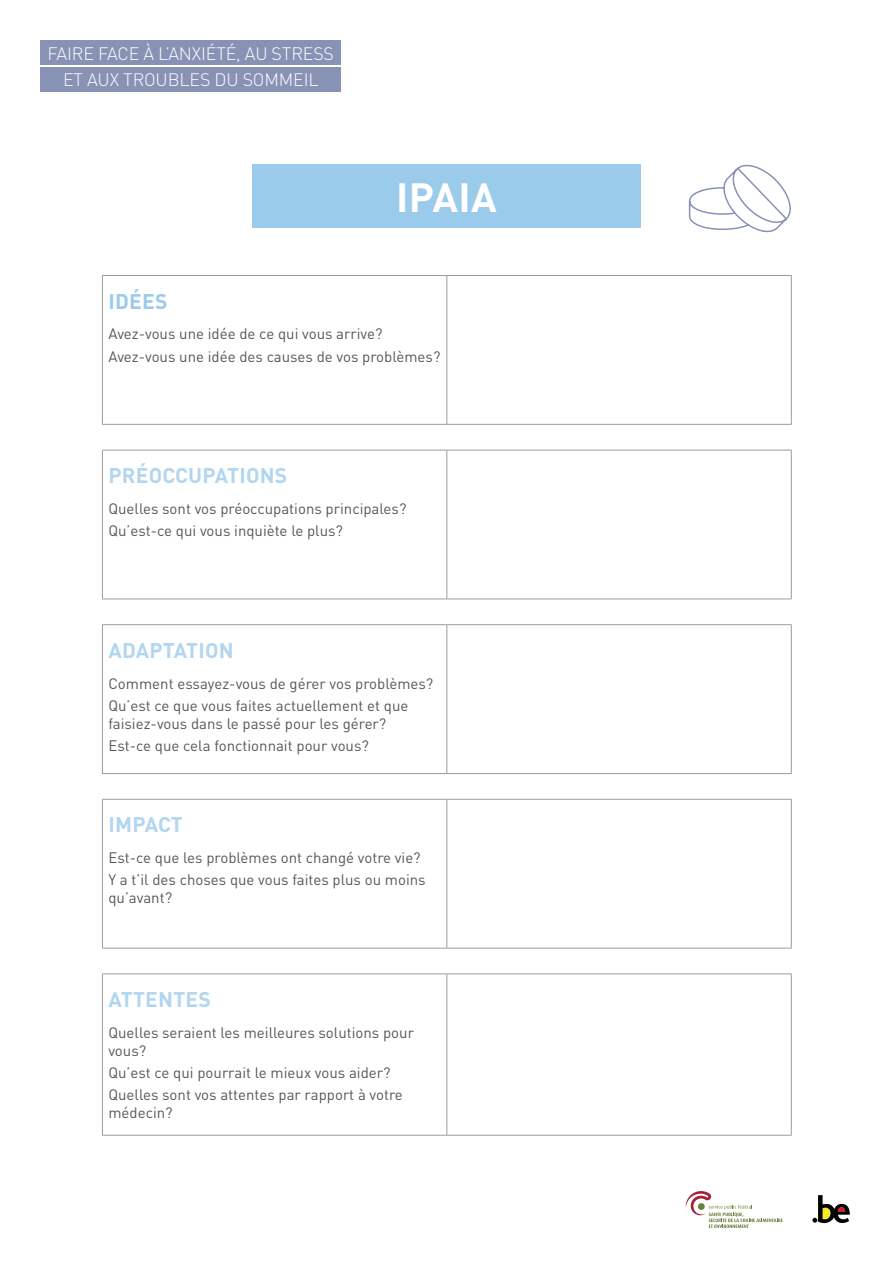
<style>
.page{position:relative;width:893px;height:1263px;background:#fff}
.page>*{position:absolute;margin:0;border:0;box-sizing:border-box;transform-origin:0 0}
.t1{font:700 40.35px "DINOT";letter-spacing:.01em;color:#fff}
.t2{font:700 21px "DINOT";letter-spacing:.01em;color:#b2d6ef}
.t3{font:700 21px "DINOT";letter-spacing:.01em;color:#9bcbeb}
.t4{font:300 17.85px/26px "DINOT";letter-spacing:-.01em;color:#fff;text-align:center}
.t5{font:15px/22.2px "DINOT";color:#575756}
</style>
<div class="page">
<svg style="left:812px;top:1195px;width:38px;height:28px"></svg>
<svg style="left:686px;top:1191px;width:97px;height:37px"></svg>
<div style="left:41px;top:41px;width:300px;height:24px;background:#8792b5"></div>
<div style="left:41px;top:67px;width:300px;height:25px;background:#8792b5"></div>
<div style="left:252px;top:165px;width:388px;height:63px;background:#9bcbeb"></div>
<hr style="left:102px;top:275px;width:345px;height:1px;background:#9d9d9c">
<hr style="left:102px;top:276px;width:1px;height:148px;background:#9d9d9c">
<hr style="left:447px;top:275px;width:345px;height:1px;background:#9d9d9c">
<hr style="left:446px;top:276px;width:1px;height:148px;background:#9d9d9c">
<hr style="left:791px;top:276px;width:1px;height:148px;background:#9d9d9c">
<hr style="left:102px;top:424px;width:345px;height:1px;background:#9d9d9c">
<hr style="left:447px;top:424px;width:345px;height:1px;background:#9d9d9c">
<hr style="left:102px;top:450px;width:345px;height:1px;background:#9d9d9c">
<hr style="left:102px;top:450px;width:1px;height:148px;background:#9d9d9c">
<hr style="left:447px;top:450px;width:345px;height:1px;background:#9d9d9c">
<hr style="left:446px;top:450px;width:1px;height:148px;background:#9d9d9c">
<hr style="left:791px;top:450px;width:1px;height:148px;background:#9d9d9c">
<hr style="left:102px;top:598px;width:345px;height:1px;background:#9d9d9c">
<hr style="left:447px;top:598px;width:345px;height:1px;background:#9d9d9c">
<hr style="left:102px;top:624px;width:345px;height:1px;background:#9d9d9c">
<hr style="left:102px;top:625px;width:1px;height:148px;background:#9d9d9c">
<hr style="left:447px;top:624px;width:345px;height:1px;background:#9d9d9c">
<hr style="left:446px;top:625px;width:1px;height:148px;background:#9d9d9c">
<hr style="left:791px;top:625px;width:1px;height:148px;background:#9d9d9c">
<hr style="left:102px;top:773px;width:345px;height:1px;background:#9d9d9c">
<hr style="left:447px;top:773px;width:345px;height:1px;background:#9d9d9c">
<hr style="left:102px;top:799px;width:345px;height:1px;background:#9d9d9c">
<hr style="left:102px;top:800px;width:1px;height:148px;background:#9d9d9c">
<hr style="left:447px;top:799px;width:345px;height:1px;background:#9d9d9c">
<hr style="left:446px;top:800px;width:1px;height:148px;background:#9d9d9c">
<hr style="left:791px;top:800px;width:1px;height:148px;background:#9d9d9c">
<hr style="left:102px;top:948px;width:345px;height:1px;background:#9d9d9c">
<hr style="left:447px;top:948px;width:345px;height:1px;background:#9d9d9c">
<hr style="left:102px;top:973px;width:345px;height:1px;background:#9d9d9c">
<hr style="left:102px;top:974px;width:1px;height:161px;background:#9d9d9c">
<hr style="left:447px;top:973px;width:345px;height:1px;background:#9d9d9c">
<hr style="left:446px;top:974px;width:1px;height:161px;background:#9d9d9c">
<hr style="left:791px;top:974px;width:1px;height:161px;background:#9d9d9c">
<hr style="left:102px;top:1135px;width:345px;height:1px;background:#9d9d9c">
<hr style="left:447px;top:1135px;width:345px;height:1px;background:#9d9d9c">
<svg style="left:688px;top:164px;width:103px;height:69px"></svg>
<p class="t4" style="left:48px;top:40px;width:288px">FAIRE FACE À L’ANXIÉTÉ, AU STRESS<br>ET AUX TROUBLES DU SOMMEIL</p>
<h1 class="t1" style="left:396px;top:170px;width:102px">IPAIA</h1>
<h2 class="t3" style="left:109px;top:287px;width:60px">IDÉES</h2>
<p class="t5" style="left:108px;top:322px;width:334px">Avez-vous une idée de ce qui vous arrive?<br>Avez-vous une idée des causes de vos problèmes?</p>
<h2 class="t2" style="left:109px;top:461px;width:180px">PRÉOCCUPATIONS</h2>
<p class="t5" style="left:108px;top:497px;width:300px">Quelles sont vos préoccupations principales?<br>Qu’est-ce qui vous inquiète le plus?</p>
<h2 class="t2" style="left:109px;top:636px;width:127px">ADAPTATION</h2>
<p class="t5" style="left:108px;top:671px;width:326px">Comment essayez-vous de gérer vos problèmes?<br>Qu’est ce que vous faites actuellement et que</p>
<p class="t5" style="left:108px;top:712px;width:279px">faisiez-vous dans le passé pour les gérer?<br>Est-ce que cela fonctionnait pour vous?</p>
<h2 class="t2" style="left:109px;top:810px;width:76px">IMPACT</h2>
<p class="t5" style="left:108px;top:846px;width:319px">Est-ce que les problèmes ont changé votre vie?<br>Y a t’il des choses que vous faites plus ou moins</p>
<p class="t5" style="left:108px;top:886px;width:65px">qu’avant?</p>
<h2 class="t2" style="left:109px;top:985px;width:104px">ATTENTES</h2>
<p class="t5" style="left:108px;top:1023px;width:307px;line-height:18px">Quelles seraient les meilleures solutions pour vous?</p>
<p class="t5" style="left:108px;top:1061px;width:296px">Qu’est ce qui pourrait le mieux vous aider?<br>Quelles sont vos attentes par rapport à votre</p>
<p class="t5" style="left:108px;top:1101px;width:66px">médecin?</p>
</div>
